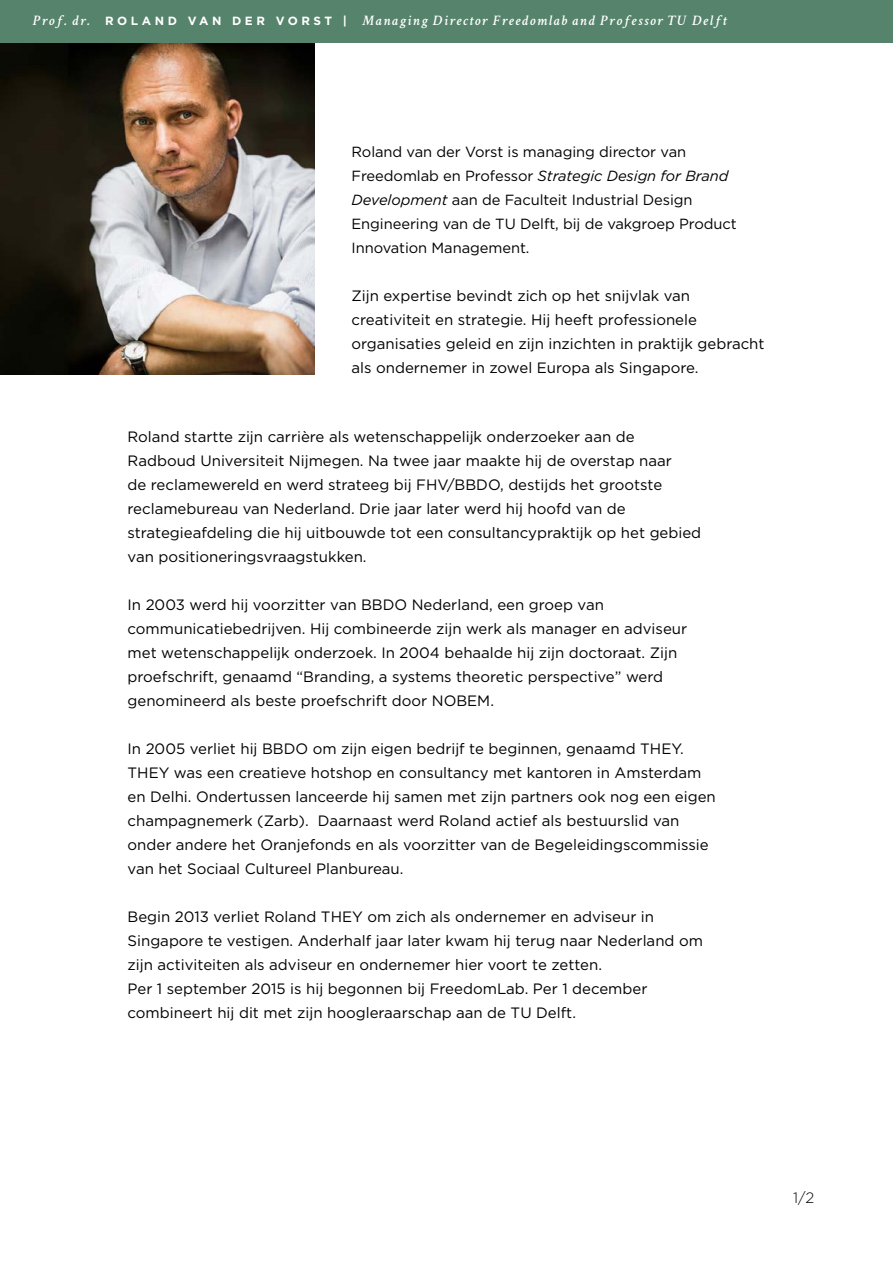
<style>
.page{position:relative;width:893px;height:1263px;background:#fff}
.page>*{position:absolute;margin:0;border:0;box-sizing:border-box;transform-origin:0 0}
.t1{font:15px/24px "Gotham";color:#000}
.t2{font:300 15px "Gotham";color:#000}
.t3{font:14.7px/24px "Gotham";letter-spacing:-.005em;color:#000}
.t4{font:italic 600 14.55px "Crimson Text";letter-spacing:.1em;color:#fff}
.s1{font-family:"Gotham";font-weight:700;font-style:normal;font-size:11.85px}
.s2{font-style:italic}
</style>
<div class="page">
<img style="left:0;top:43px;width:315px;height:331px">
<div style="left:0;top:0;width:893px;height:43px;background:#55836b"></div>
<p class="t4" style="left:33px;top:10px;width:695px">Prof. dr. <span class="s1">R O L A N D VA N D E R V O R S T |</span> Managing Director Freedomlab and Professor TU Delft</p>
<p class="t3" style="left:351px;top:140px;width:387px">Roland van der Vorst is managing director van Freedomlab en Professor <span class="s2">Strategic Design for Brand Development</span> aan de Faculteit Industrial Design Engineering van de TU Delft, bij de vakgroep Product Innovation Management.</p>
<p class="t1" style="left:351px;top:284px;width:415px">Zijn expertise bevindt zich op het snijvlak van creativiteit en strategie. Hij heeft professionele organisaties geleid en zijn inzichten in praktijk gebracht als ondernemer in zowel Europa als Singapore.</p>
<p class="t1" style="left:128px;top:424px;width:575px">Roland startte zijn carrière als wetenschappelijk onderzoeker aan de Radboud Universiteit Nijmegen. Na twee jaar maakte hij de overstap naar<br>de reclamewereld en werd strateeg bij FHV/BBDO, destijds het grootste reclamebureau van Nederland. Drie jaar later werd hij hoofd van de strategieafdeling die hij uitbouwde tot een consultancypraktijk op het gebied van positioneringsvraagstukken.</p>
<p class="t1" style="left:128px;top:592px;width:561px">In 2003 werd hij voorzitter van BBDO Nederland, een groep van communicatiebedrijven. Hij combineerde zijn werk als manager en adviseur met wetenschappelijk onderzoek. In 2004 behaalde hij zijn doctoraat. Zijn proefschrift, genaamd “Branding, a systems theoretic perspective” werd genomineerd als beste proefschrift door NOBEM.</p>
<p class="t1" style="left:128px;top:736px;width:590px">In 2005 verliet hij BBDO om zijn eigen bedrijf te beginnen, genaamd THEY.<br>THEY was een creatieve hotshop en consultancy met kantoren in Amsterdam en Delhi. Ondertussen lanceerde hij samen met zijn partners ook nog een eigen champagnemerk (Zarb). Daarnaast werd Roland actief als bestuurslid van onder andere het Oranjefonds en als voorzitter van de Begeleidingscommissie van het Sociaal Cultureel Planbureau.</p>
<p class="t1" style="left:128px;top:904px;width:577px">Begin 2013 verliet Roland THEY om zich als ondernemer en adviseur in Singapore te vestigen. Anderhalf jaar later kwam hij terug naar Nederland om zijn activiteiten als adviseur en ondernemer hier voort te zetten.<br>Per 1 september 2015 is hij begonnen bij FreedomLab. Per 1 december combineert hij dit met zijn hoogleraarschap aan de TU Delft.</p>
<p class="t2" style="left:793px;top:1188px;width:23px">1/2</p>
</div>
